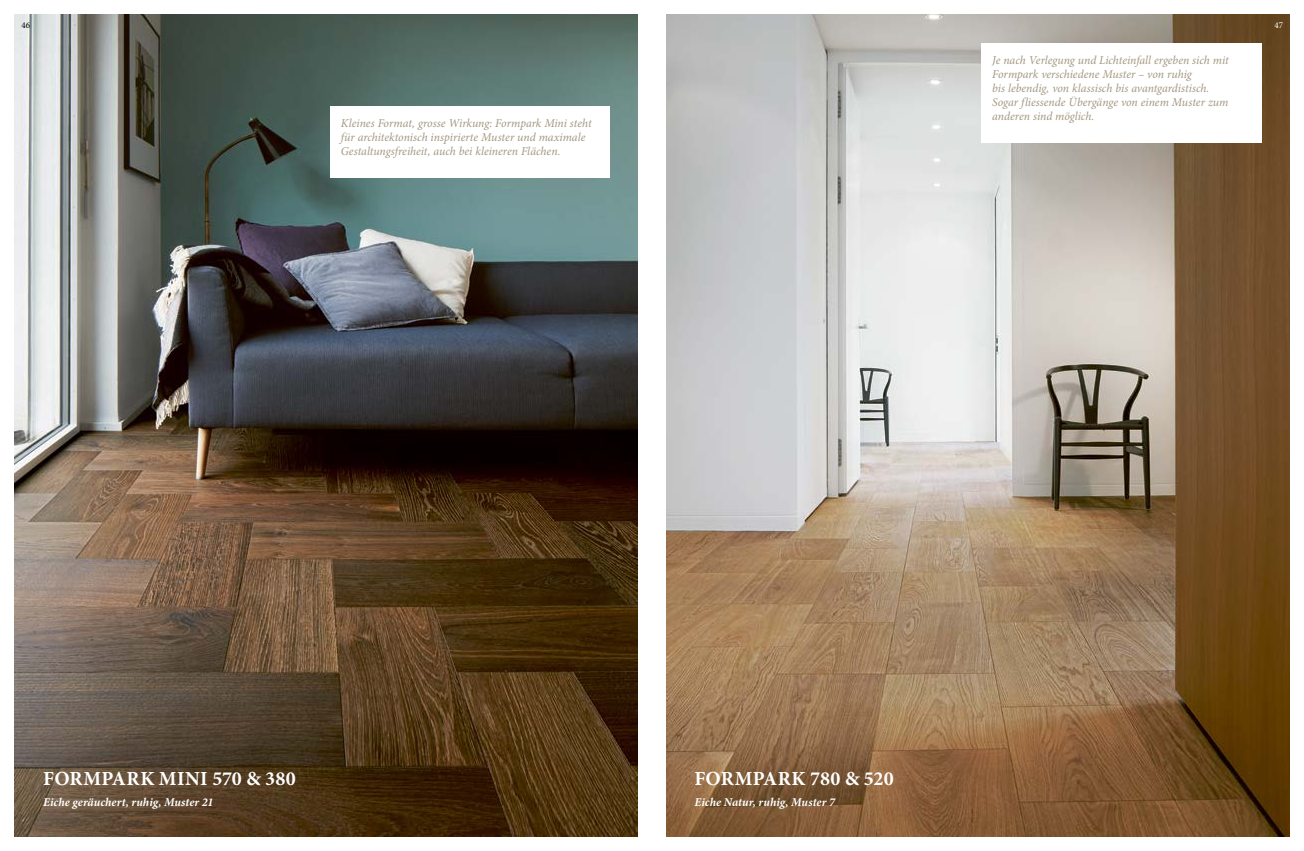
<style>
.page{position:relative;width:1304px;height:851px;background:#fff}
.page>*{position:absolute;margin:0;border:0;box-sizing:border-box;transform-origin:0 0}
.t1{font:700 20px "Minion Pro";letter-spacing:.02em;color:#fff}
.t2{font:italic 12px/14px "Minion Pro";letter-spacing:-.005em;color:#a49781}
.t3{font:italic 700 12px "Minion Pro";color:#fff}
.t4{font:9px "Minion Pro";color:#000}
.t5{font:9px "Minion Pro";color:#fff}
</style>
<div class="page">
<img style="left:14px;top:14px;width:624px;height:822px">
<img style="left:666px;top:14px;width:624px;height:822px">
<div style="left:330px;top:106px;width:279px;height:71px;background:#fff"></div>
<div style="left:981px;top:43px;width:280px;height:99px;background:#fff"></div>
<p class="t4" style="left:22px;top:19px;width:10px">46</p>
<p class="t5" style="left:1274px;top:19px;width:10px">47</p>
<p class="t2" style="left:341px;top:116px;width:252px">Kleines Format, grosse Wirkung: Formpark Mini steht für architektonisch inspirierte Muster und maximale<br>Gestaltungsfreiheit, auch bei kleineren Flächen.</p>
<p class="t2" style="left:992px;top:53px;width:238px">Je nach Verlegung und Lichteinfall ergeben sich mit Formpark verschiedene Muster – von ruhig<br>bis lebendig, von klassisch bis avantgardistisch.<br>Sogar fliessende Übergänge von einem Muster zum anderen sind möglich.</p>
<h1 class="t1" style="left:43px;top:764px;width:254px">FORMPARK MINI 570 &amp; 380</h1>
<p class="t3" style="left:43px;top:793px;width:172px">Eiche geräuchert, ruhig, Muster 21</p>
<h1 class="t1" style="left:695px;top:764px;width:201px">FORMPARK 780 &amp; 520</h1>
<p class="t3" style="left:694px;top:793px;width:142px">Eiche Natur, ruhig, Muster 7</p>
</div>
